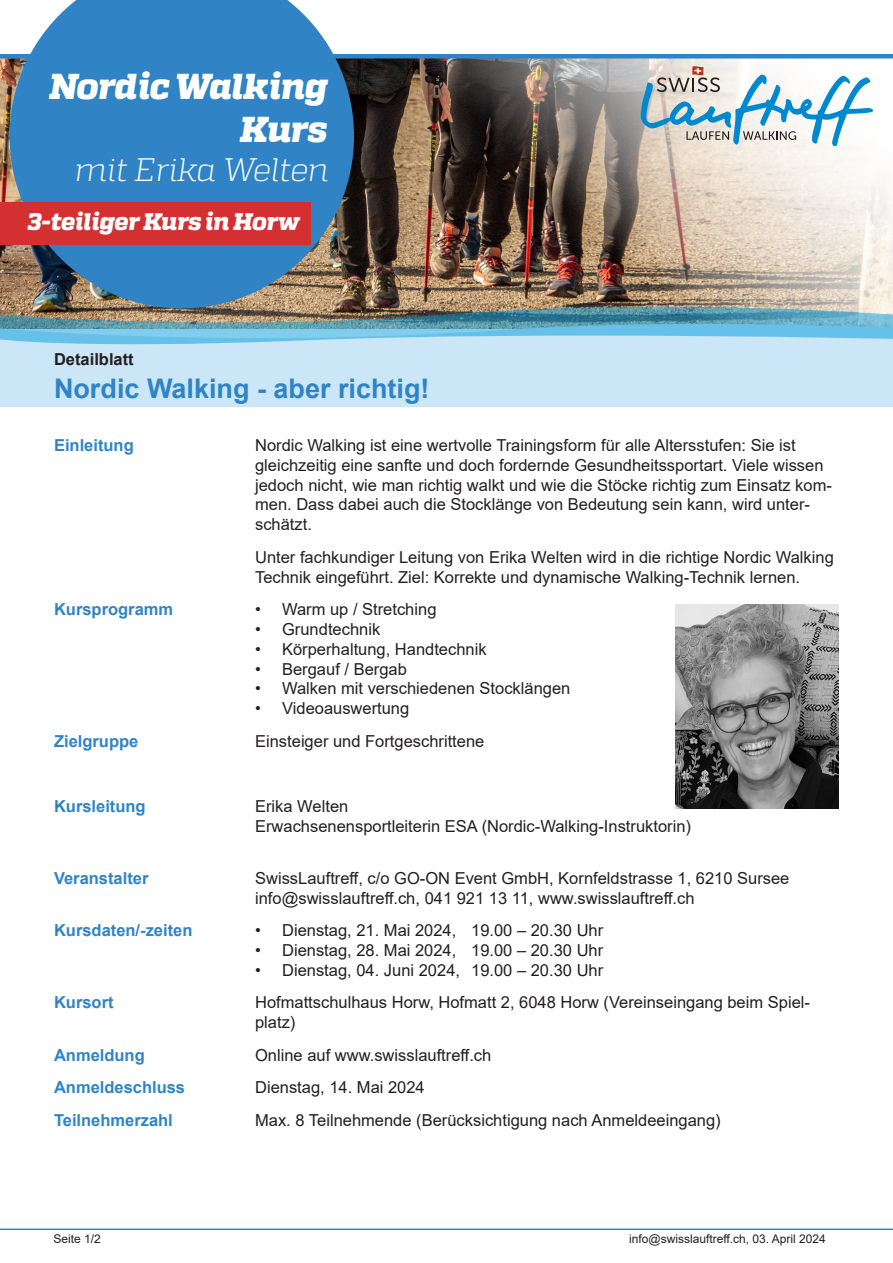
<style>
.page{position:relative;width:893px;height:1263px;background:#fff}
.page>*{position:absolute;margin:0;border:0;box-sizing:border-box;transform-origin:0 0}
.t1{font:italic 800 36px/43.2px "Quadon";letter-spacing:-.015em;color:#fff;text-align:right}
.t2{font:italic 300 32.55px "Quadon";letter-spacing:-.02em;color:#fff}
.t3{font:700 27px "Arial";color:#3084c5}
.t4{font:italic 800 24px "Quadon";letter-spacing:-.015em;color:#fff}
.t5{font:16.5px/19.8px "Arial";color:#231f20}
.t6{font:700 16.5px "Arial";color:#3084c5}
.t7{font:700 16.5px "Arial";color:#231f20}
.t8{font:12px "Arial";color:#231f20}
</style>
<div class="page">
<img style="left:0;top:59px;width:893px;height:246px">
<div style="left:0;top:346px;width:893px;height:61px;background:#cbe6f7"></div>
<svg style="left:0;top:305px;width:893px;height:41px;background:#7eacbb"></svg>
<div style="left:0;top:54px;width:893px;height:5px;background:#3084c5"></div>
<svg style="left:10px;top:0;width:344px;height:308px;background:#4486b9"></svg>
<svg style="left:641px;top:66px;width:232px;height:80px"></svg>
<hr style="left:0;top:1228px;width:893px;height:2px;background:#3084c5">
<div style="left:0;top:202px;width:310px;height:43px;background:#d43032"></div>
<img style="left:675px;top:605px;width:164px;height:204px">
<p class="t1" style="left:49px;top:66px;width:280px">Nordic Walking<br>Kurs</p>
<p class="t2" style="left:75px;top:151px;width:256px">mit Erika Welten</p>
<p class="t4" style="left:28px;top:207px;width:273px">3-teiliger Kurs in Horw</p>
<p class="t7" style="left:54px;top:348px;width:81px">Detailblatt</p>
<p class="t3" style="left:54px;top:369px;width:377px">Nordic Walking - aber richtig!</p>
<p class="t6" style="left:54px;top:433px;width:81px">Einleitung</p>
<p class="t6" style="left:54px;top:598px;width:121px">Kursprogramm</p>
<p class="t6" style="left:54px;top:729px;width:86px">Zielgruppe</p>
<p class="t6" style="left:54px;top:794px;width:93px">Kursleitung</p>
<p class="t6" style="left:54px;top:866px;width:96px">Veranstalter</p>
<p class="t6" style="left:54px;top:919px;width:140px">Kursdaten/-zeiten</p>
<p class="t6" style="left:54px;top:991px;width:61px">Kursort</p>
<p class="t6" style="left:54px;top:1043px;width:92px">Anmeldung</p>
<p class="t6" style="left:54px;top:1076px;width:133px">Anmeldeschluss</p>
<p class="t6" style="left:54px;top:1108px;width:120px">Teilnehmerzahl</p>
<p class="t5" style="left:255px;top:435px;width:578px">Nordic Walking ist eine wertvolle Trainingsform für alle Altersstufen: Sie ist gleichzeitig eine sanfte und doch fordernde Gesundheitssportart. Viele wissen jedoch nicht, wie man richtig walkt und wie die Stöcke richtig zum Einsatz kom&shy;men. Dass dabei auch die Stocklänge von Bedeutung sein kann, wird unter&shy;schätzt.</p>
<p class="t5" style="left:255px;top:547px;width:580px">Unter fachkundiger Leitung von Erika Welten wird in die richtige Nordic Walking<br>Technik eingeführt. Ziel: Korrekte und dynamische Walking-Technik lernen.</p>
<p class="t5" style="left:255px;top:599px;width:183px">• Warm up / Stretching</p>
<p class="t5" style="left:255px;top:619px;width:127px">• Grundtechnik</p>
<p class="t5" style="left:255px;top:639px;width:233px">• Körperhaltung, Handtechnik</p>
<p class="t5" style="left:255px;top:659px;width:153px">• Bergauf / Bergab</p>
<p class="t5" style="left:255px;top:678px;width:317px">• Walken mit verschiedenen Stocklängen</p>
<p class="t5" style="left:255px;top:698px;width:156px">• Videoauswertung</p>
<p class="t5" style="left:255px;top:731px;width:231px">Einsteiger und Fortgeschrittene</p>
<p class="t5" style="left:255px;top:796px;width:437px">Erika Welten<br>Erwachsenensportleiterin ESA (Nordic-Walking-Instruktorin)</p>
<p class="t5" style="left:255px;top:868px;width:536px">SwissLauftreff, c/o GO-ON Event GmbH, Kornfeldstrasse 1, 6210 Sursee info@swisslauftreff.ch, 041 921 13 11, www.swisslauftreff.ch</p>
<p class="t5" style="left:255px;top:920px;width:350px">• Dienstag, 21. Mai 2024, 19.00 – 20.30 Uhr</p>
<p class="t5" style="left:255px;top:940px;width:350px">• Dienstag, 28. Mai 2024, 19.00 – 20.30 Uhr</p>
<p class="t5" style="left:255px;top:960px;width:350px">• Dienstag, 04. Juni 2024, 19.00 – 20.30 Uhr</p>
<p class="t5" style="left:255px;top:993px;width:556px">Hofmattschulhaus Horw, Hofmatt 2, 6048 Horw (Vereinseingang beim Spiel&shy;platz)</p>
<p class="t5" style="left:255px;top:1045px;width:238px">Online auf www.swisslauftreff.ch</p>
<p class="t5" style="left:255px;top:1077px;width:171px">Dienstag, 14. Mai 2024</p>
<p class="t5" style="left:255px;top:1110px;width:467px">Max. 8 Teilnehmende (Berücksichtigung nach Anmeldeeingang)</p>
<p class="t8" style="left:54px;top:1231px;width:49px">Seite 1/2</p>
<p class="t8" style="left:629px;top:1231px;width:198px">info@swisslauftreff.ch, 03. April 2024</p>
</div>
